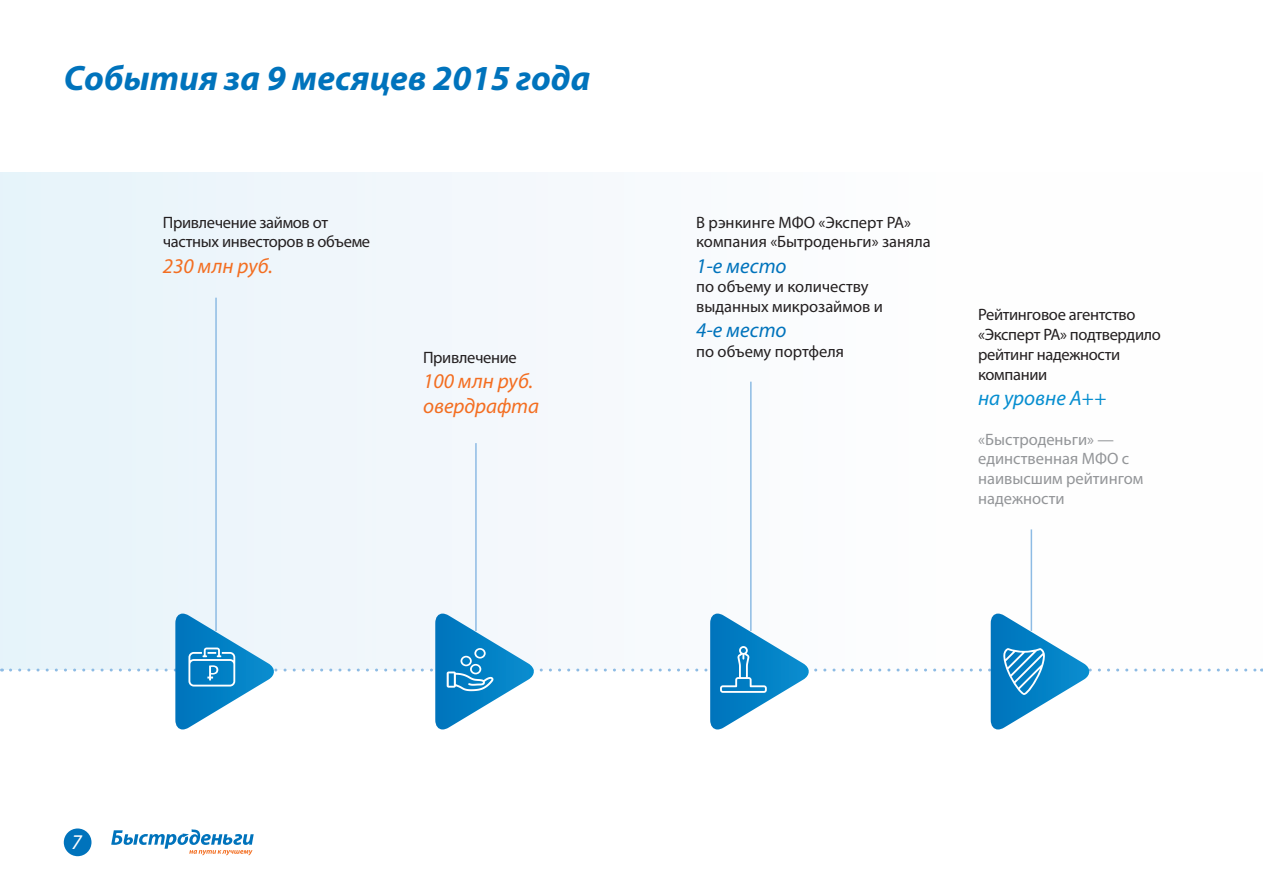
<style>
.page{position:relative;width:1263px;height:893px;background:#fff}
.page>*{position:absolute;margin:0;border:0;box-sizing:border-box;transform-origin:0 0}
.t1{font:italic 700 35.4px "Myriad Pro";color:#0073bc}
.t2{font:italic 21px/25.2px "Myriad Pro";color:#f36e21}
.t3{font:italic 21px "Myriad Pro";color:#0073bc}
.t4{font:italic 21px "Myriad Pro";color:#068ed0}
.t5{font:italic 21px "Myriad Pro";color:#fff}
.t6{font:16.5px/19.8px "Myriad Pro";letter-spacing:-.02em;color:#231f20}
.t7{font:16.5px/19.8px "Myriad Pro";color:#231f20}
.t8{font:16.5px/19.8px "Myriad Pro";color:#939598}
</style>
<div class="page">
<div style="left:1px;top:172px;width:1262px;height:497px;background:linear-gradient(to right,#e8f3fa,#fff)"></div>
<hr style="left:1031px;top:529px;width:1px;height:102px;background:#8dbbe4">
<hr style="left:475px;top:443px;width:2px;height:188px;background:#8dbbe4">
<hr style="left:750px;top:382px;width:2px;height:249px;background:#8dbbe4">
<hr style="left:215px;top:298px;width:2px;height:333px;background:#8dbbe4">
<div style="left:64px;top:828px;width:27px;height:28px;background:#0073bc;border-radius:50%"></div>
<svg style="left:111px;top:829px;width:143px;height:26px"></svg>
<svg style="left:10px;top:614px;width:1252px;height:115px"></svg>
<h1 class="t1" style="left:64px;top:55px;width:528px">События за 9 месяцев 2015 года</h1>
<p class="t6" style="left:163px;top:212px;width:209px">Привлечение займов от частных инвесторов в объеме</p>
<p class="t2" style="left:163px;top:253px;width:112px">230 млн руб.</p>
<p class="t6" style="left:423px;top:347px;width:95px">Привлечение</p>
<p class="t2" style="left:423px;top:368px;width:118px">100 млн руб. овердрафта</p>
<p class="t7" style="left:696px;top:212px;width:236px">В рэнкинге МФО «Эксперт РА» компания «Бытроденьги» заняла</p>
<p class="t3" style="left:696px;top:253px;width:92px">1-е место</p>
<p class="t7" style="left:696px;top:277px;width:188px">по объему и количеству выданных микрозаймов и</p>
<p class="t3" style="left:696px;top:317px;width:92px">4-е место</p>
<p class="t7" style="left:696px;top:342px;width:149px">по объему портфеля</p>
<p class="t6" style="left:978px;top:305px;width:184px">Рейтинговое агентство «Эксперт РА» подтвердило рейтинг надежности компании</p>
<p class="t4" style="left:978px;top:385px;width:130px">на уровне A++</p>
<p class="t8" style="left:978px;top:429px;width:167px">«Быстроденьги» — единственная МФО с наивысшим рейтингом надежности</p>
<p class="t5" style="left:72px;top:829px;width:12px">7</p>
</div>
